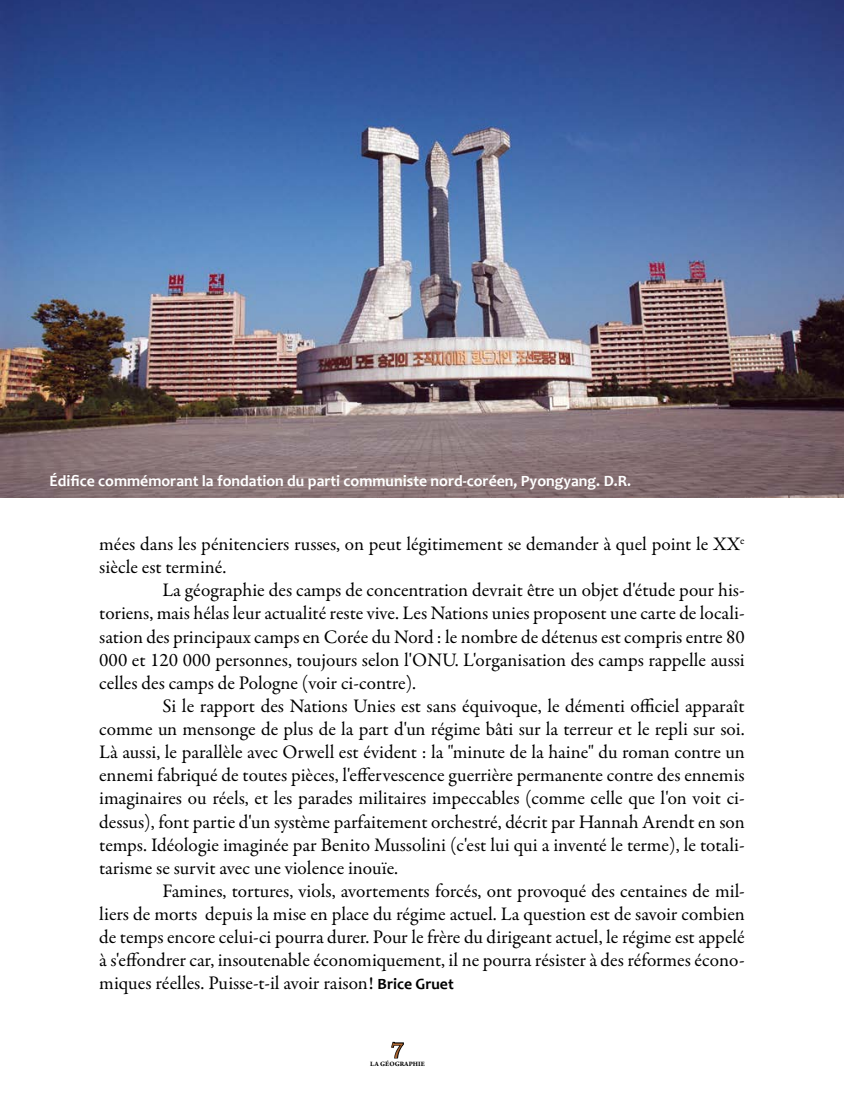
<style>
.page{position:relative;width:844px;height:1117px;background:#fff}
.page>*{position:absolute;margin:0;border:0;box-sizing:border-box;transform-origin:0 0}
.t1{font:21px "Bookman Old Style";color:#b56c35}
.t2{font:19.25px/23.1px "Garamond Premr Pro";color:#000;text-align:justify}
.t3{font:700 15.75px "Candara";color:#fff}
.t4{font:700 7px "Arno Pro";letter-spacing:.01em;color:#000}
.s1{font-family:"Candara";font-weight:700;font-size:15.75px}
</style>
<div class="page">
<img style="left:0;top:0;width:843px;height:497px">
<svg style="left:391px;top:1041px;width:13px;height:18px"></svg>
<p class="t3" style="left:50px;top:471px;width:583px">Édifice commémorant la fondation du parti communiste nord-coréen, Pyongyang. D.R.</p>
<p class="t2" style="left:99px;top:533px;width:646px">mées dans les pénitenciers russes, on peut légitimement se demander à quel point le XX<sup>e </sup>siècle est terminé.</p>
<p class="t2" style="left:99px;top:579px;width:646px;text-indent:63px">La géographie des camps de concentration devrait être un objet d'étude pour his&shy;toriens, mais hélas leur actualité reste vive. Les Nations unies proposent une carte de locali&shy;sation des principaux camps en Corée du Nord : le nombre de détenus est compris entre 80<br>000 et 120 000 personnes, toujours selon l'ONU. L'organisation des camps rappelle aussi celles des camps de Pologne (voir ci-contre).</p>
<p class="t2" style="left:99px;top:694px;width:646px;text-indent:63px">Si le rapport des Nations Unies est sans équivoque, le démenti officiel apparaît comme un mensonge de plus de la part d'un régime bâti sur la terreur et le repli sur soi.<br>Là aussi, le parallèle avec Orwell est évident : la "minute de la haine" du roman contre un ennemi fabriqué de toutes pièces, l'effervescence guerrière permanente contre des ennemis imaginaires ou réels, et les parades militaires impeccables (comme celle que l'on voit ci&shy;dessus), font partie d'un système parfaitement orchestré, décrit par Hannah Arendt en son temps. Idéologie imaginée par Benito Mussolini (c'est lui qui a inventé le terme), le totali&shy;tarisme se survit avec une violence inouïe.</p>
<p class="t2" style="left:99px;top:879px;width:646px;text-indent:63px">Famines, tortures, viols, avortements forcés, ont provoqué des centaines de mil&shy;liers de morts depuis la mise en place du régime actuel. La question est de savoir combien de temps encore celui-ci pourra durer. Pour le frère du dirigeant actuel, le régime est appelé à s'effondrer car, insoutenable économiquement, il ne pourra résister à des réformes écono&shy;miques réelles. Puisse-t-il avoir raison! <span class="s1">Brice Gruet</span></p>
<p class="t1" style="left:391px;top:1036px;width:15px">7</p>
<p class="t4" style="left:370px;top:1059px;width:56px">LA GÉOGRAPHIE</p>
</div>
